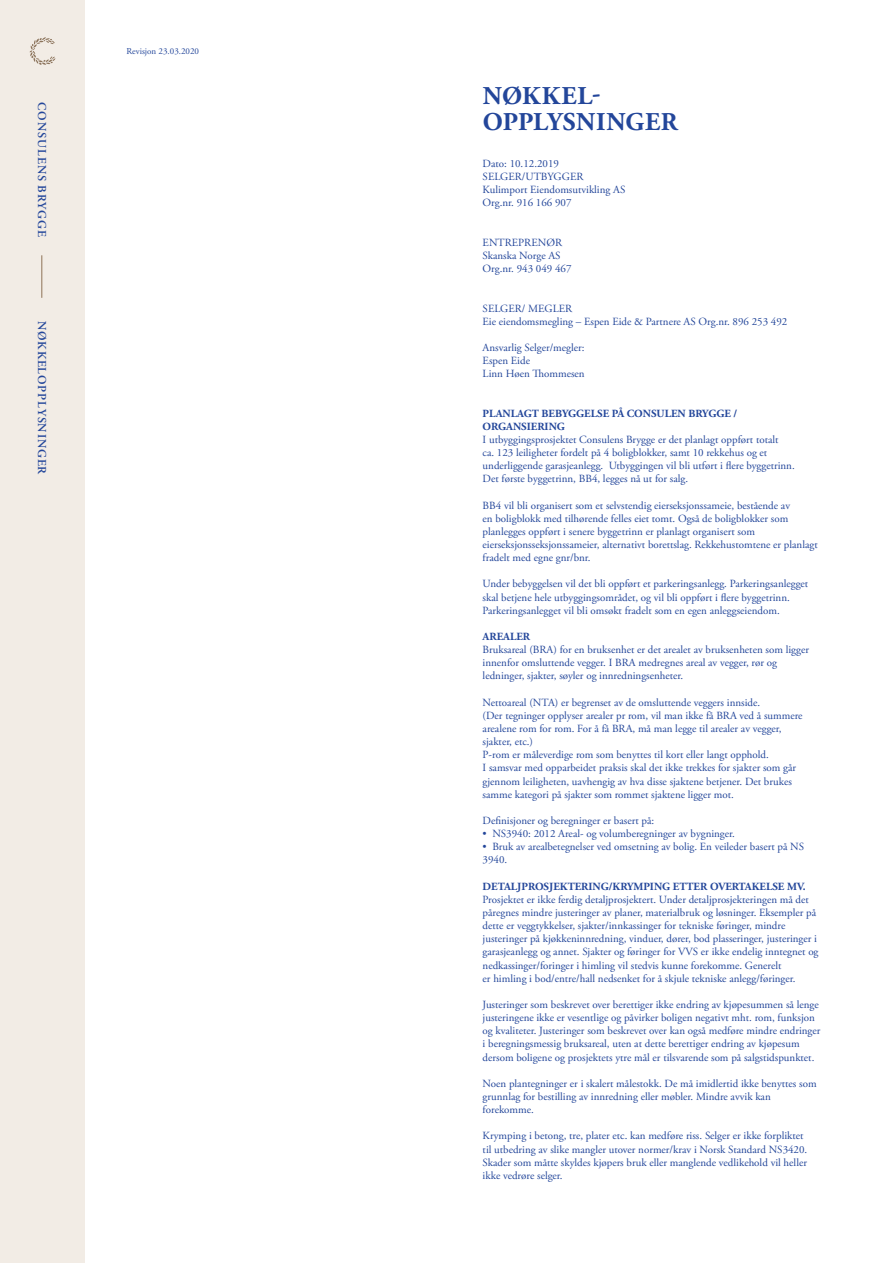
<style>
.page{position:relative;width:893px;height:1263px;background:#fff}
.page>*{position:absolute;margin:0;border:0;box-sizing:border-box;transform-origin:0 0}
.t1{font:700 25.65px/26.2px "Adobe Garamond Pro";letter-spacing:.02em;color:#23469a}
.t2{font:600 12px "Adobe Garamond Pro";letter-spacing:.07em;color:#23469a}
.t3{font:10.95px/13.2px "Adobe Garamond Pro";color:#23469a}
.t4{font:700 10.95px "Adobe Garamond Pro";color:#23469a}
.t5{font:9px "Adobe Garamond Pro";color:#23469a}
</style>
<div class="page">
<div style="left:0;top:0;width:85px;height:1263px;background:#f2ece5"></div>
<svg style="left:30px;top:37px;width:25px;height:28px"></svg>
<hr style="left:41px;top:255px;width:1px;height:43px;background:#8e7257">
<p class="t2" style="left:49px;top:102px;width:136px;rotate:90deg">CONSULENS BRYGGE</p>
<p class="t2" style="left:49px;top:321px;width:155px;rotate:90deg">NØKKELOPPLYSNINGER</p>
<p class="t5" style="left:126px;top:46px;width:74px">Revisjon 23.03.2020</p>
<p class="t1" style="left:483px;top:83px;width:196px">NØKKEL-<br>OPPLYSNINGER</p>
<p class="t3" style="left:483px;top:157px;width:78px">Dato: 10.12.2019</p>
<p class="t3" style="left:483px;top:170px;width:102px">SELGER/UTBYGGER</p>
<p class="t3" style="left:483px;top:184px;width:144px">Kulimport Eiendomsutvikling AS</p>
<p class="t3" style="left:483px;top:197px;width:90px">Org.nr. 916 166 907</p>
<p class="t3" style="left:483px;top:236px;width:81px">ENTREPRENØR</p>
<p class="t3" style="left:483px;top:249px;width:79px">Skanska Norge AS</p>
<p class="t3" style="left:483px;top:262px;width:90px">Org.nr. 943 049 467</p>
<p class="t3" style="left:483px;top:302px;width:91px">SELGER/ MEGLER</p>
<p class="t3" style="left:483px;top:315px;width:306px">Eie eiendomsmegling – Espen Eide &amp; Partnere AS Org.nr. 896 253 492</p>
<p class="t3" style="left:483px;top:341px;width:103px">Ansvarlig Selger/megler:</p>
<p class="t3" style="left:483px;top:354px;width:49px">Espen Eide</p>
<p class="t3" style="left:483px;top:367px;width:104px">Linn Høen Thommesen</p>
<p class="t4" style="left:483px;top:407px;width:256px">PLANLAGT BEBYGGELSE PÅ CONSULEN BRYGGE /</p>
<p class="t4" style="left:483px;top:420px;width:84px">ORGANSIERING</p>
<p class="t3" style="left:483px;top:433px;width:297px">I utbyggingsprosjektet Consulens Brygge er det planlagt oppført totalt</p>
<p class="t3" style="left:483px;top:446px;width:314px">ca. 123 leiligheter fordelt på 4 boligblokker, samt 10 rekkehus og et underliggende garasjeanlegg. Utbyggingen vil bli utført i flere byggetrinn.</p>
<p class="t3" style="left:483px;top:473px;width:207px">Det første byggetrinn, BB4, legges nå ut for salg.</p>
<p class="t3" style="left:483px;top:499px;width:309px">BB4 vil bli organisert som et selvstendig eierseksjonssameie, bestående av</p>
<p class="t3" style="left:483px;top:512px;width:337px">en boligblokk med tilhørende felles eiet tomt. Også de boligblokker som planlegges oppført i senere byggetrinn er planlagt organisert som eierseksjonsseksjonssameier, alternativt borettslag. Rekkehustomtene er planlagt fradelt med egne gnr/bnr.</p>
<p class="t3" style="left:483px;top:578px;width:327px">Under bebyggelsen vil det bli oppført et parkeringsanlegg. Parkeringsanlegget skal betjene hele utbyggingsområdet, og vil bli oppført i flere byggetrinn.<br>Parkeringsanlegget vil bli omsøkt fradelt som en egen anleggseiendom.</p>
<p class="t4" style="left:483px;top:630px;width:49px">AREALER</p>
<p class="t3" style="left:483px;top:643px;width:328px">Bruksareal (BRA) for en bruksenhet er det arealet av bruksenheten som ligger innenfor omsluttende vegger. I BRA medregnes areal av vegger, rør og ledninger, sjakter, søyler og innredningsenheter.</p>
<p class="t3" style="left:483px;top:696px;width:279px">Nettoareal (NTA) er begrenset av de omsluttende veggers innside.</p>
<p class="t3" style="left:483px;top:709px;width:321px">(Der tegninger opplyser arealer pr rom, vil man ikke få BRA ved å summere arealene rom for rom. For å få BRA, må man legge til arealer av vegger,</p>
<p class="t3" style="left:483px;top:735px;width:52px">sjakter, etc.)</p>
<p class="t3" style="left:483px;top:749px;width:288px">P-rom er måleverdige rom som benyttes til kort eller langt opphold.</p>
<p class="t3" style="left:483px;top:762px;width:315px">I samsvar med opparbeidet praksis skal det ikke trekkes for sjakter som går gjennom leiligheten, uavhengig av hva disse sjaktene betjener. Det brukes samme kategori på sjakter som rommet sjaktene ligger mot.</p>
<p class="t3" style="left:483px;top:814px;width:173px">Definisjoner og beregninger er basert på:</p>
<p class="t3" style="left:483px;top:827px;width:254px">• NS3940: 2012 Areal- og volumberegninger av bygninger.</p>
<p class="t3" style="left:483px;top:841px;width:323px">• Bruk av arealbetegnelser ved omsetning av bolig. En veileder basert på NS<br>3940.</p>
<p class="t4" style="left:483px;top:880px;width:324px">DETALJPROSJEKTERING/KRYMPING ETTER OVERTAKELSE MV.</p>
<p class="t3" style="left:483px;top:893px;width:337px">Prosjektet er ikke ferdig detaljprosjektert. Under detaljprosjekteringen må det påregnes mindre justeringer av planer, materialbruk og løsninger. Eksempler på dette er veggtykkelser, sjakter/innkassinger for tekniske føringer, mindre justeringer på kjøkkeninnredning, vinduer, dører, bod plasseringer, justeringer i garasjeanlegg og annet. Sjakter og føringer for VVS er ikke endelig inntegnet og nedkassinger/foringer i himling vil stedvis kunne forekomme. Generelt</p>
<p class="t3" style="left:483px;top:972px;width:314px">er himling i bod/entre/hall nedsenket for å skjule tekniske anlegg/føringer.</p>
<p class="t3" style="left:483px;top:998px;width:339px">Justeringer som beskrevet over berettiger ikke endring av kjøpesummen så lenge justeringene ikke er vesentlige og påvirker boligen negativt mht. rom, funksjon og kvaliteter. Justeringer som beskrevet over kan også medføre mindre endringer i beregningsmessig bruksareal, uten at dette berettiger endring av kjøpesum dersom boligene og prosjektets ytre mål er tilsvarende som på salgstidspunktet.</p>
<p class="t3" style="left:483px;top:1077px;width:336px">Noen plantegninger er i skalert målestokk. De må imidlertid ikke benyttes som grunnlag for bestilling av innredning eller møbler. Mindre avvik kan forekomme.</p>
<p class="t3" style="left:483px;top:1130px;width:322px">Krymping i betong, tre, plater etc. kan medføre riss. Selger er ikke forpliktet</p>
<p class="t3" style="left:483px;top:1143px;width:326px;text-align:justify">til utbedring av slike mangler utover normer/krav i Norsk Standard NS3420.<br>Skader som måtte skyldes kjøpers bruk eller manglende vedlikehold vil heller ikke vedrøre selger.</p>
</div>
